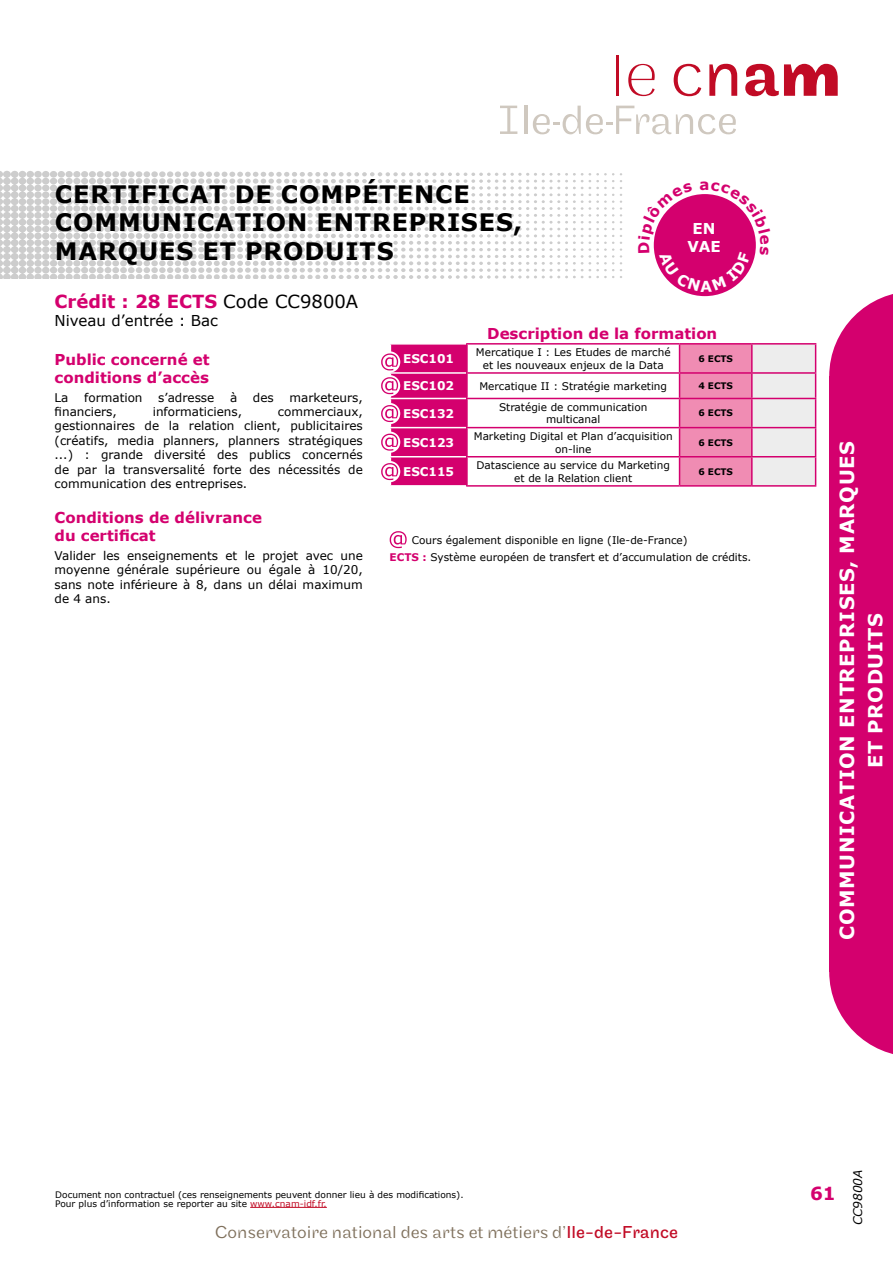
<style>
.page{position:relative;width:893px;height:1263px;background:#fff}
.page>*{position:absolute;margin:0;border:0;box-sizing:border-box;transform-origin:0 0}
.t1{font:700 24px/28.5px "Verdana";letter-spacing:.035em;color:#000}
.t2{font:700 19.5px/28.5px "Verdana";letter-spacing:.035em;color:#fff;text-align:center}
.t3{font:300 18px "Maple";color:#80715d}
.t4{font:700 18px "Verdana";color:#d4006e}
.t5{font:700 15px/18px "Verdana";color:#d4006e}
.t6{font:15px "Verdana";color:#000}
.t7{font:700 15px/18px "Verdana";color:#fff;text-align:center}
.t8{font:12px/14.4px "Verdana";color:#000;text-align:justify}
.t9{font:700 12px "Verdana";color:#fff}
.t10{font:italic 12px "Verdana";color:#000}
.t11{font:10.5px/12.6px "Verdana";color:#000;text-align:center}
.t12{font:9px/9px "Verdana";color:#000}
.t13{font:700 9px "Verdana";color:#000}
.s1{font-weight:400;color:#000}
.s2{font-weight:700;color:#d4006e}
.s3{color:#c10b25}
.s4{font-weight:400;color:#c10b25}
</style>
<div class="page">
<svg style="left:620px;top:173px;width:2px;height:105px"></svg>
<svg style="left:0;top:171px;width:614px;height:108px"></svg>
<hr style="left:250px;top:1207px;width:77px;height:1px;background:#c10b25">
<hr style="left:524px;top:106px;width:3px;height:28px;background:#cfc8bf">
<svg style="left:533px;top:106px;width:203px;height:28px"></svg>
<svg style="left:500px;top:106px;width:17px;height:28px"></svg>
<svg style="left:628px;top:64px;width:27px;height:32px"></svg>
<hr style="left:616px;top:55px;width:2px;height:41px;background:#c10b25">
<svg style="left:674px;top:64px;width:27px;height:32px"></svg>
<svg style="left:709px;top:64px;width:28px;height:32px"></svg>
<svg style="left:745px;top:64px;width:93px;height:32px"></svg>
<div style="left:829px;top:376px;width:64px;height:596px;background:#d4006e"></div>
<svg style="left:829px;top:972px;width:64px;height:82px"></svg>
<svg style="left:829px;top:294px;width:64px;height:82px"></svg>
<hr style="left:752px;top:343px;width:64px;height:2px;background:#d4006e">
<hr style="left:752px;top:485px;width:64px;height:2px;background:#d4006e">
<hr style="left:680px;top:343px;width:72px;height:2px;background:#d4006e">
<hr style="left:466px;top:372px;width:214px;height:2px;background:#d4006e">
<hr style="left:466px;top:398px;width:214px;height:1px;background:#d4006e">
<hr style="left:680px;top:485px;width:72px;height:2px;background:#d4006e">
<hr style="left:466px;top:427px;width:214px;height:1px;background:#d4006e">
<hr style="left:466px;top:456px;width:214px;height:1px;background:#d4006e">
<hr style="left:466px;top:485px;width:214px;height:2px;background:#d4006e">
<hr style="left:466px;top:343px;width:214px;height:2px;background:#d4006e">
<hr style="left:466px;top:345px;width:2px;height:27px;background:#d4006e">
<hr style="left:466px;top:374px;width:2px;height:24px;background:#d4006e">
<hr style="left:466px;top:399px;width:2px;height:28px;background:#d4006e">
<hr style="left:466px;top:428px;width:2px;height:28px;background:#d4006e">
<hr style="left:466px;top:457px;width:2px;height:28px;background:#d4006e">
<svg style="left:679px;top:344px;width:137px;height:142px;background:#ecaac6"></svg>
<svg style="left:390px;top:531px;width:17px;height:17px"></svg>
<svg style="left:381px;top:344px;width:86px;height:142px;background:#db2e88"></svg>
<svg style="left:653px;top:194px;width:103px;height:98px"></svg>
<h1 class="t1" style="left:55px;top:179px;width:469px">CERTIFICAT DE COMPÉTENCE<br>COMMUNICATION ENTREPRISES,<br>MARQUES ET PRODUITS</h1>
<h3 class="t4" style="left:55px;top:289px;width:305px">Crédit : 28 ECTS <span class="s1">Code CC9800A</span></h3>
<p class="t6" style="left:55px;top:311px;width:165px">Niveau d’entrée : Bac</p>
<p class="t5" style="left:487px;top:324px;width:232px">Description de la formation</p>
<p class="t9" style="left:403px;top:350px;width:52px">ESC101</p>
<p class="t11" style="left:476px;top:346px;width:196px">Mercatique I : Les Etudes de marché et les nouveaux enjeux de la Data</p>
<p class="t13" style="left:698px;top:352px;width:36px">6 ECTS</p>
<p class="t9" style="left:403px;top:377px;width:52px">ESC102</p>
<p class="t11" style="left:479px;top:379px;width:189px">Mercatique II : Stratégie marketing</p>
<p class="t13" style="left:698px;top:379px;width:36px">4 ECTS</p>
<p class="t9" style="left:403px;top:405px;width:52px">ESC132</p>
<p class="t11" style="left:499px;top:400px;width:150px">Stratégie de communication multicanal</p>
<p class="t13" style="left:698px;top:407px;width:36px">6 ECTS</p>
<p class="t9" style="left:403px;top:434px;width:52px">ESC123</p>
<p class="t11" style="left:474px;top:430px;width:200px">Marketing Digital et Plan d’acquisition on-line</p>
<p class="t13" style="left:698px;top:436px;width:36px">6 ECTS</p>
<p class="t9" style="left:403px;top:463px;width:52px">ESC115</p>
<p class="t11" style="left:476px;top:459px;width:195px">Datascience au service du Marketing et de la Relation client</p>
<p class="t13" style="left:698px;top:465px;width:36px">6 ECTS</p>
<p class="t7" style="left:687px;top:219px;width:35px">EN<br>VAE</p>
<p class="t5" style="left:55px;top:350px;width:156px">Public concerné et conditions d’accès</p>
<p class="t8" style="left:55px;top:390px;width:15px">La</p>
<p class="t8" style="left:84px;top:390px;width:60px">formation</p>
<p class="t8" style="left:158px;top:390px;width:58px">s’adresse</p>
<p class="t8" style="left:230px;top:390px;width:9px">à</p>
<p class="t8" style="left:253px;top:390px;width:22px">des</p>
<p class="t8" style="left:289px;top:390px;width:75px">marketeurs,</p>
<p class="t8" style="left:55px;top:404px;width:64px">financiers,</p>
<p class="t8" style="left:153px;top:404px;width:91px">informaticiens,</p>
<p class="t8" style="left:55px;top:404px;width:310px;text-indent:223px">commerciaux, gestionnaires de la relation client, publicitaires (créatifs, media planners, planners stratégiques ...) : grande diversité des publics concernés de par la transversalité forte des nécessités de communication des entreprises.</p>
<p class="t5" style="left:55px;top:508px;width:209px">Conditions de délivrance du certificat</p>
<p class="t8" style="left:55px;top:548px;width:310px">Valider les enseignements et le projet avec une moyenne générale supérieure ou égale à 10/20, sans note inférieure à 8, dans un délai maximum de 4 ans.</p>
<p class="t11" style="left:390px;top:532px;width:363px;line-height:16.8px;text-align:left;text-indent:22px">Cours également disponible en ligne (Ile-de-France)<br><span class="s2">ECTS :</span> Système européen de transfert et d’accumulation de crédits.</p>
<h2 class="t2" style="left:832px;top:940px;width:501px;rotate:-90deg">COMMUNICATION ENTREPRISES, MARQUES<br>ET PRODUITS</h2>
<p class="t12" style="left:55px;top:1190px;width:410px">Document non contractuel (ces renseignements peuvent donner lieu à des modifications).<br>Pour plus d’information se reporter au site <span class="s3">www.cnam-idf.fr.</span></p>
<h3 class="t3" style="left:215px;top:1222px;width:464px">Conservatoire national des arts et métiers d’<span class="s4">Ile-de-France</span></h3>
<h3 class="t4" style="left:810px;top:1180px;width:27px">61</h3>
<p class="t10" style="left:849px;top:1225px;width:57px;rotate:-90deg">CC9800A</p>
</div>
